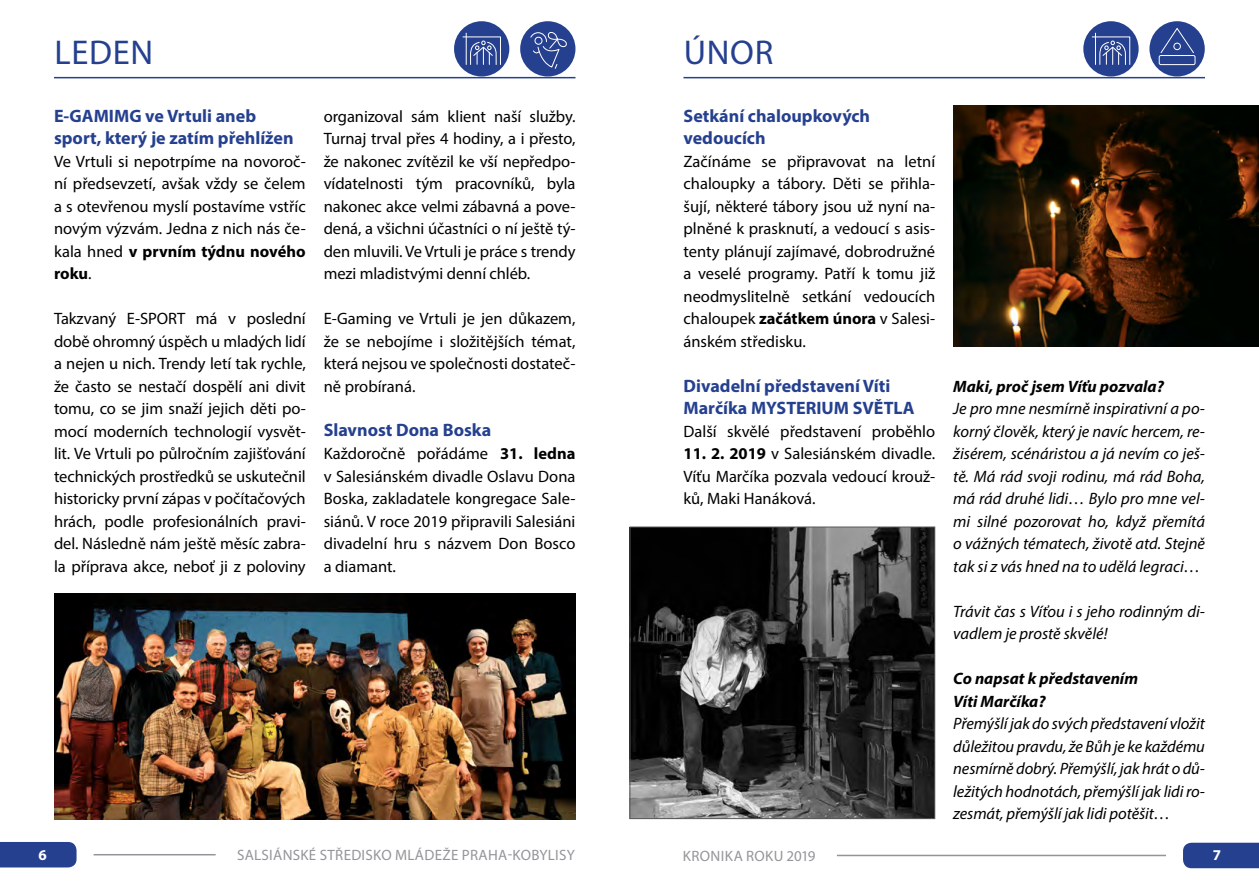
<style>
.page{position:relative;width:1259px;height:893px;background:#fff}
.page>*{position:absolute;margin:0;border:0;box-sizing:border-box;transform-origin:0 0}
.t1{font:34.5px "Myriad Pro";letter-spacing:.02em;color:#25408f}
.t2{font:700 18px/22.5px "Myriad Pro";color:#25408f}
.t3{font:16.5px/22.5px "Myriad Pro";color:#000;text-align:justify}
.t4{font:italic 16.5px/22.5px "Myriad Pro";letter-spacing:-.005em;color:#000;text-align:justify}
.t5{font:italic 700 16.5px/22.5px "Myriad Pro";color:#000}
.t6{font:15px "Myriad Pro";letter-spacing:.02em;color:#939598}
.t7{font:700 15px "Myriad Pro";color:#fff}
.s1{font-weight:700}
</style>
<div class="page">
<hr style="left:94px;top:854px;width:122px;height:1px;background:#939598">
<div style="left:0;top:842px;width:77px;height:25px;background:#25408f"></div>
<hr style="left:837px;top:855px;width:329px;height:1px;background:#939598">
<div style="left:1183px;top:843px;width:76px;height:25px;background:#25408f"></div>
<hr style="left:54px;top:77px;width:521px;height:1px;background:#25408f">
<hr style="left:683px;top:77px;width:522px;height:1px;background:#25408f">
<img style="left:54px;top:594px;width:521px;height:225px">
<img style="left:953px;top:105px;width:306px;height:241px">
<img style="left:631px;top:529px;width:302px;height:288px">
<div style="left:629px;top:527px;width:306px;height:292px;border:1px solid #58595b"></div>
<div style="left:520px;top:21px;width:55px;height:55px;background:#25408f;border-radius:50%"></div>
<svg style="left:530px;top:30px;width:39px;height:39px"></svg>
<div style="left:1149px;top:21px;width:55px;height:55px;background:#25408f;border-radius:50%"></div>
<div style="left:1158px;top:55px;width:37px;height:10px;border:1px solid #fff;border-radius:2px"></div>
<svg style="left:1160px;top:28px;width:34px;height:26px"></svg>
<div style="left:454px;top:21px;width:55px;height:55px;background:#25408f;border-radius:50%"></div>
<hr style="left:466px;top:33px;width:1px;height:31px;background:#fff">
<svg style="left:462px;top:36px;width:39px;height:29px"></svg>
<div style="left:1083px;top:21px;width:55px;height:55px;background:#25408f;border-radius:50%"></div>
<hr style="left:1095px;top:33px;width:1px;height:31px;background:#fff">
<svg style="left:1091px;top:36px;width:39px;height:29px"></svg>
<h1 class="t1" style="left:54px;top:31px;width:100px">LEDEN</h1>
<h1 class="t1" style="left:684px;top:31px;width:91px">ÚNOR</h1>
<p class="t2" style="left:54px;top:104px;width:241px">E-GAMIMG ve Vrtuli aneb sport, který je zatím přehlížen</p>
<p class="t3" style="left:54px;top:149px;width:253px">Ve Vrtuli si nepotrpíme na novoroč&shy;ní předsevzetí, avšak vždy se čelem a s otevřenou myslí postavíme vstříc novým výzvám. Jedna z nich nás če&shy;kala hned <span class="s1">v prvním týdnu nového roku</span>.</p>
<p class="t3" style="left:54px;top:307px;width:253px">Takzvaný E-SPORT má v poslední době ohromný úspěch u mladých lidí a nejen u nich. Trendy letí tak rychle, že často se nestačí dospělí ani divit tomu, co se jim snaží jejich děti po&shy;mocí moderních technologií vysvět&shy;lit. Ve Vrtuli po půlročním zajišťování technických prostředků se uskutečnil historicky první zápas v počítačových hrách, podle profesionálních pravi&shy;del. Následně nám ještě měsíc zabra&shy;la příprava akce, neboť ji z poloviny</p>
<p class="t3" style="left:324px;top:105px;width:253px">organizoval sám klient naší služby.<br>Turnaj trval přes 4 hodiny, a i přesto, že nakonec zvítězil ke vší nepředpo&shy;vídatelnosti tým pracovníků, byla nakonec akce velmi zábavná a pove&shy;dená, a všichni účastníci o ní ještě tý&shy;den mluvili. Ve Vrtuli je práce s trendy mezi mladistvými denní chléb.</p>
<p class="t3" style="left:324px;top:307px;width:253px">E-Gaming ve Vrtuli je jen důkazem, že se nebojíme i složitějších témat, která nejsou ve společnosti dostateč&shy;ně probíraná.</p>
<p class="t2" style="left:324px;top:418px;width:169px">Slavnost Dona Boska</p>
<p class="t3" style="left:324px;top:442px;width:253px">Každoročně pořádáme <span class="s1">31. ledna </span>v Salesiánském divadle Oslavu Dona Boska, zakladatele kongregace Sale&shy;siánů. V roce 2019 připravili Salesiáni divadelní hru s názvem Don Bosco a diamant.</p>
<p class="t2" style="left:683px;top:104px;width:188px">Setkání chaloupkových vedoucích</p>
<p class="t3" style="left:683px;top:149px;width:253px">Začínáme se připravovat na letní chaloupky a tábory. Děti se přihla&shy;šují, některé tábory jsou už nyní na&shy;plněné k prasknutí, a vedoucí s asis&shy;tenty plánují zajímavé, dobrodružné a veselé programy. Patří k tomu již neodmyslitelně setkání vedoucích chaloupek <span class="s1">začátkem února</span> v Salesi&shy;ánském středisku.</p>
<p class="t2" style="left:683px;top:374px;width:233px">Divadelní představení Víti<br>Marčíka MYSTERIUM SVĚTLA</p>
<p class="t3" style="left:683px;top:419px;width:253px">Další skvělé představení proběhlo</p>
<p class="t3" style="left:683px;top:442px;width:253px"><span class="s1">11. 2. 2019</span> v Salesiánském divadle.<br>Víťu Marčíka pozvala vedoucí krouž&shy;ků, Maki Hanáková.</p>
<p class="t5" style="left:953px;top:374px;width:212px">Maki, proč jsem Víťu pozvala?</p>
<p class="t4" style="left:953px;top:397px;width:253px">Je pro mne nesmírně inspirativní a po&shy;korný člověk, který je navíc hercem, re&shy;žisérem, scénáristou a já nevím co ješ&shy;tě. Má rád svoji rodinu, má rád Boha, má rád druhé lidi… Bylo pro mne vel&shy;mi silné pozorovat ho, když přemítá o vážných tématech, životě atd. Stejně tak si z vás hned na to udělá legraci…</p>
<p class="t4" style="left:953px;top:600px;width:253px">Trávit čas s Víťou i s jeho rodinným di&shy;vadlem je prostě skvělé!</p>
<p class="t5" style="left:953px;top:667px;width:186px">Co napsat k představením<br>Víti Marčíka?</p>
<p class="t4" style="left:953px;top:712px;width:253px">Přemýšlí jak do svých představení vložit důležitou pravdu, že Bůh je ke každému nesmírně dobrý. Přemýšlí, jak hrát o dů&shy;ležitých hodnotách, přemýšlí jak lidi ro&shy;zesmát, přemýšlí jak lidi potěšit…</p>
<p class="t7" style="left:38px;top:845px;width:10px">6</p>
<p class="t6" style="left:237px;top:846px;width:339px">SALSIÁNSKÉ STŘEDISKO MLÁDEŽE PRAHA-KOBYLISY</p>
<p class="t6" style="left:683px;top:847px;width:134px">KRONIKA ROKU 2019</p>
<p class="t7" style="left:1212px;top:845px;width:10px">7</p>
</div>
